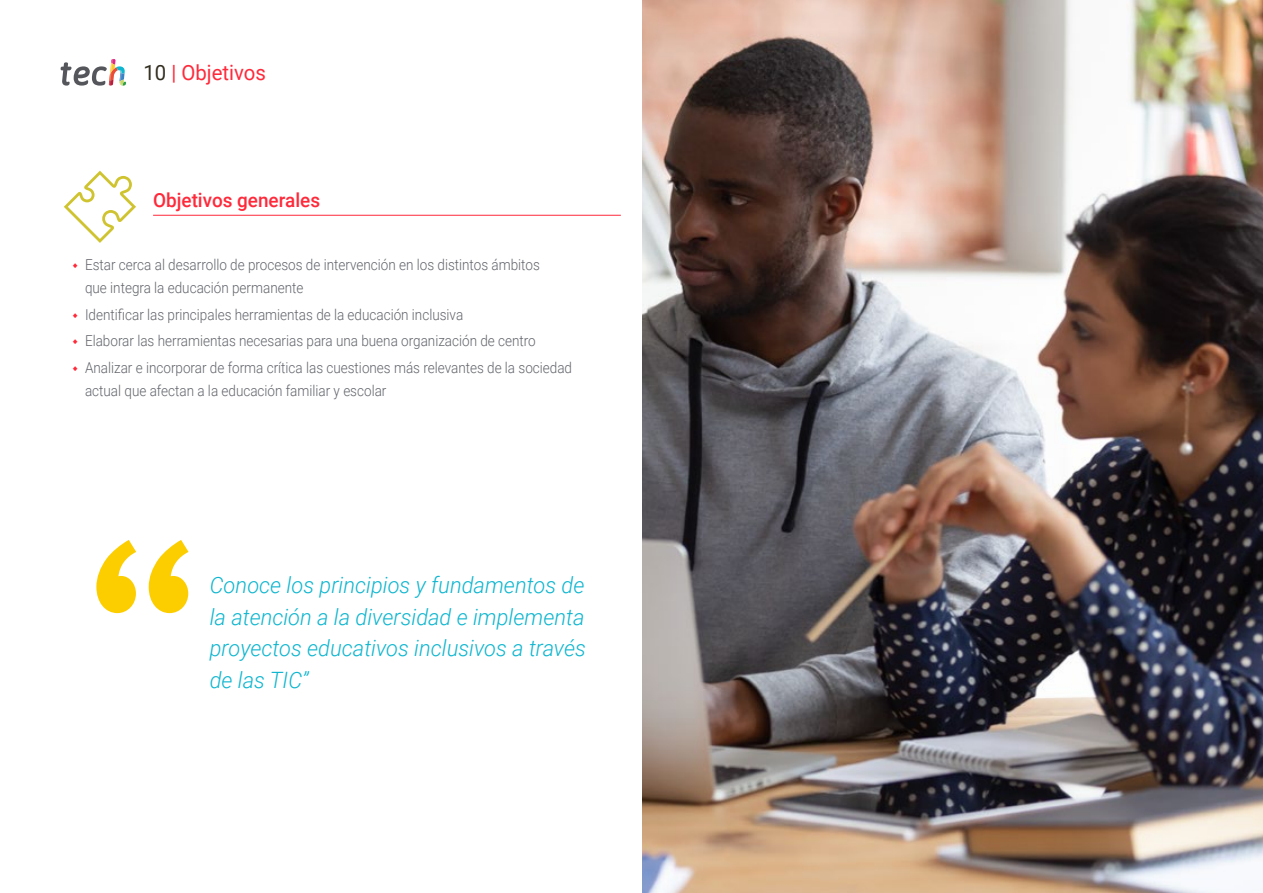
<style>
.page{position:relative;width:1263px;height:893px;background:#fff}
.page>*{position:absolute;margin:0;border:0;box-sizing:border-box;transform-origin:0 0}
.t1{font:italic 300 22.5px/31.5px "Roboto";color:#0fb6cf;text-align:justify}
.t2{font:21px "Roboto";color:#ff293a}
.t3{font:500 19.5px "Roboto";color:#ff293a}
.t4{font:300 15px/26.7px "Roboto";color:#61646a;scale:.9 1}
.s1{color:#312e20}
</style>
<div class="page">
<img style="left:642px;top:0;width:621px;height:893px">
<hr style="left:153px;top:215px;width:468px;height:1px;background:#ff293a">
<svg style="left:64px;top:171px;width:72px;height:72px"></svg>
<svg style="left:96px;top:540px;width:93px;height:73px"></svg>
<svg style="left:61px;top:59px;width:65px;height:27px"></svg>
<h2 class="t2" style="left:144px;top:57px;width:124px"><span class="s1">10</span> | Objetivos</h2>
<h3 class="t3" style="left:153px;top:186px;width:169px">Objetivos generales</h3>
<p class="t4" style="left:85px;top:253px;width:507px;line-height:22.5px">Estar cerca al desarrollo de procesos de intervención en los distintos ámbitos que integra la educación permanente</p>
<p class="t4" style="left:85px;top:300px;width:543px">Identificar las principales herramientas de la educación inclusiva<br>Elaborar las herramientas necesarias para una buena organización de centro<br>Analizar e incorporar de forma crítica las cuestiones más relevantes de la sociedad</p>
<p class="t4" style="left:85px;top:376px;width:336px">actual que afectan a la educación familiar y escolar</p>
<h1 class="t1" style="left:210px;top:569px;width:378px">Conoce los principios y fundamentos de la atención a la diversidad e implementa proyectos educativos inclusivos a través de las TIC”</h1>
</div>
